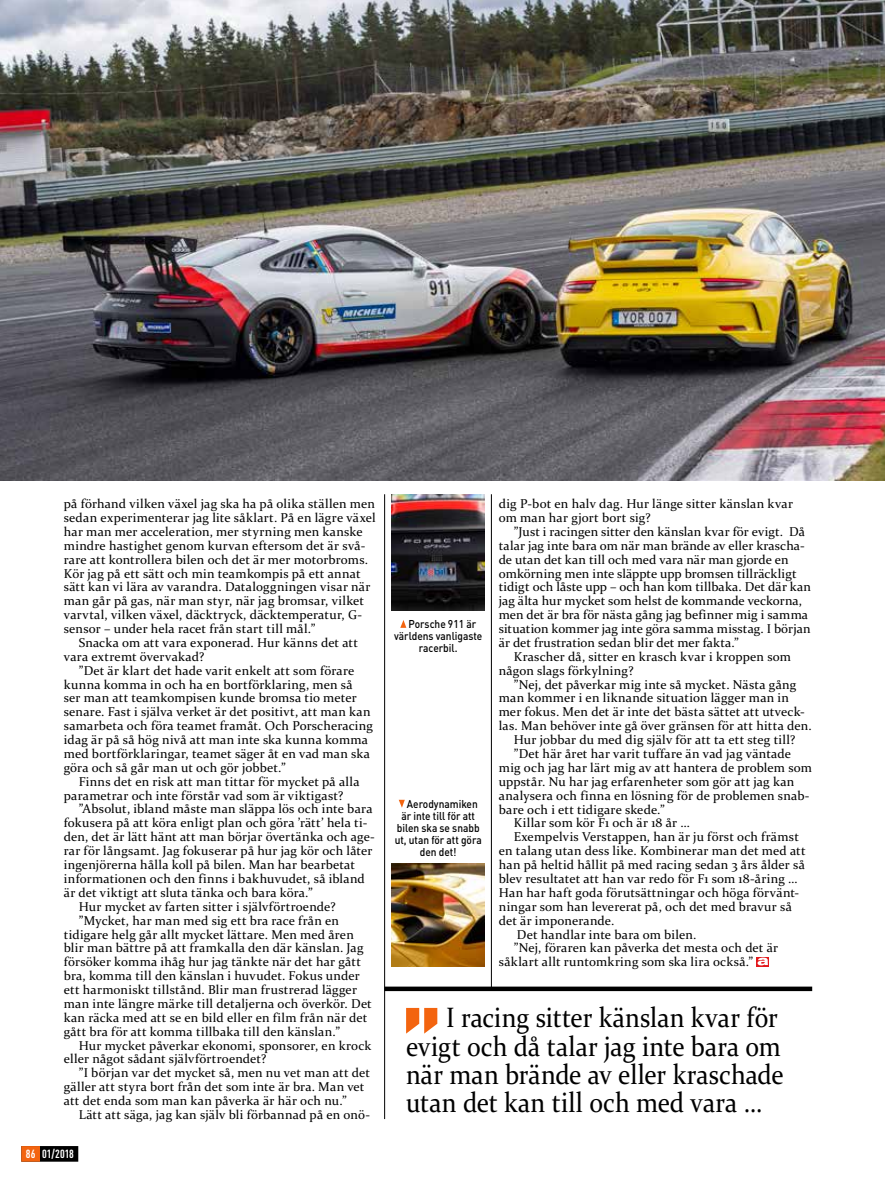
<style>
.page{position:relative;width:885px;height:1183px;background:#fff}
.page>*{position:absolute;margin:0;border:0;box-sizing:border-box;transform-origin:0 0}
.t1{font:28.2px/28.2px "Constantia";color:#000;scale:.9 1}
.t2{font:12.9px/13.8px "Constantia";letter-spacing:.015em;color:#000}
.t3{font:700 condensed 11.7px "DIN Pro";letter-spacing:.005em;color:#fff}
.t4{font:500 11.25px "DIN Pro";color:#000;scale:.9 1}
</style>
<div class="page">
<img style="left:0;top:0;width:884px;height:480px">
<svg style="left:756px;top:957px;width:12px;height:9px"></svg>
<svg style="left:757px;top:957px;width:11px;height:8px"></svg>
<img style="left:391px;top:863px;width:94px;height:103px">
<img style="left:391px;top:494px;width:94px;height:116px">
<hr style="left:384px;top:494px;width:1px;height:624px;background:#000">
<hr style="left:491px;top:494px;width:1px;height:494px;background:#000">
<svg style="left:400px;top:620px;width:6px;height:7px"></svg>
<svg style="left:398px;top:799px;width:7px;height:8px"></svg>
<div style="left:21px;top:1145px;width:57px;height:16px;background:#000"></div>
<div style="left:21px;top:1145px;width:19px;height:16px;background:#f3640f"></div>
<svg style="left:406px;top:1007px;width:31px;height:26px"></svg>
<svg style="left:384px;top:986px;width:428px;height:4px;background:#262626"></svg>
<p class="t2" style="left:64px;top:496px;width:313px">på förhand vilken växel jag ska ha på olika ställen men sedan experimenterar jag lite såklart. På en lägre växel har man mer acceleration, mer styrning men kanske mindre hastighet genom kurvan eftersom det är svå&shy;rare att kontrollera bilen och det är mer motorbroms.<br>Kör jag på ett sätt och min teamkompis på ett annat sätt kan vi lära av varandra. Dataloggningen visar när man går på gas, när man styr, när jag bromsar, vilket varvtal, vilken växel, däcktryck, däcktemperatur, G&shy;sensor – under hela racet från start till mål.”</p>
<p class="t2" style="left:64px;top:635px;width:296px;text-indent:15px">Snacka om att vara exponerad. Hur känns det att vara extremt övervakad?</p>
<p class="t2" style="left:64px;top:662px;width:311px;text-indent:15px">”Det är klart det hade varit enkelt att som förare kunna komma in och ha en bortförklaring, men så<br>ser man att teamkompisen kunde bromsa tio meter senare. Fast i själva verket är det positivt, att man kan samarbeta och föra teamet framåt. Och Porscheracing idag är på så hög nivå att man inte ska kunna komma med bortförklaringar, teamet säger åt en vad man ska göra och så går man ut och gör jobbet.”</p>
<p class="t2" style="left:64px;top:773px;width:297px;text-indent:15px">Finns det en risk att man tittar för mycket på alla parametrar och inte förstår vad som är viktigast?</p>
<p class="t2" style="left:79px;top:801px;width:295px">”Absolut, ibland måste man släppa lös och inte bara</p>
<p class="t2" style="left:64px;top:815px;width:305px">fokusera på att köra enligt plan och göra ’rätt’ hela ti-</p>
<p class="t2" style="left:64px;top:829px;width:312px">den, det är lätt hänt att man börjar övertänka och age-</p>
<p class="t2" style="left:64px;top:843px;width:310px">rar för långsamt. Jag fokuserar på hur jag kör och låter</p>
<p class="t2" style="left:64px;top:857px;width:293px">ingenjörerna hålla koll på bilen. Man har bearbetat</p>
<p class="t2" style="left:64px;top:870px;width:302px">informationen och den finns i bakhuvudet, så ibland</p>
<p class="t2" style="left:64px;top:884px;width:250px">är det viktigt att sluta tänka och bara köra.”</p>
<p class="t2" style="left:79px;top:898px;width:258px">Hur mycket av farten sitter i självförtroende?</p>
<p class="t2" style="left:79px;top:912px;width:262px">”Mycket, har man med sig ett bra race från en</p>
<p class="t2" style="left:64px;top:926px;width:291px">tidigare helg går allt mycket lättare. Men med åren</p>
<p class="t2" style="left:64px;top:940px;width:301px">blir man bättre på att framkalla den där känslan. Jag</p>
<p class="t2" style="left:64px;top:954px;width:298px">försöker komma ihåg hur jag tänkte när det har gått</p>
<p class="t2" style="left:64px;top:968px;width:297px">bra, komma till den känslan i huvudet. Fokus under</p>
<p class="t2" style="left:64px;top:981px;width:294px">ett harmoniskt tillstånd. Blir man frustrerad lägger</p>
<p class="t2" style="left:64px;top:995px;width:309px">man inte längre märke till detaljerna och överkör. Det</p>
<p class="t2" style="left:64px;top:1009px;width:305px">kan räcka med att se en bild eller en film från när det</p>
<p class="t2" style="left:64px;top:1023px;width:278px">gått bra för att komma tillbaka till den känslan.”</p>
<p class="t2" style="left:79px;top:1037px;width:294px">Hur mycket påverkar ekonomi, sponsorer, en krock</p>
<p class="t2" style="left:64px;top:1051px;width:204px">eller något sådant självförtroendet?</p>
<p class="t2" style="left:79px;top:1065px;width:293px">”I början var det mycket så, men nu vet man att det</p>
<p class="t2" style="left:64px;top:1078px;width:302px">gäller att styra bort från det som inte är bra. Man vet</p>
<p class="t2" style="left:64px;top:1092px;width:284px">att det enda som man kan påverka är här och nu.”</p>
<p class="t2" style="left:79px;top:1106px;width:293px">Lätt att säga, jag kan själv bli förbannad på en onö-</p>
<p class="t3" style="left:26px;top:1144px;width:50px">86 01/2018</p>
<p class="t4" style="left:408px;top:614px;width:77px">Porsche 911 är</p>
<p class="t4" style="left:394px;top:626px;width:99px">världens vanligaste</p>
<p class="t4" style="left:419px;top:638px;width:44px">racerbil.</p>
<p class="t4" style="left:407px;top:794px;width:80px">Aerodynamiken</p>
<p class="t4" style="left:401px;top:806px;width:83px">är inte till för att</p>
<p class="t4" style="left:397px;top:818px;width:94px">bilen ska se snabb</p>
<p class="t4" style="left:394px;top:830px;width:98px">ut, utan för att göra</p>
<p class="t4" style="left:420px;top:842px;width:42px">den det!</p>
<p class="t2" style="left:498px;top:496px;width:296px">dig P-bot en halv dag. Hur länge sitter känslan kvar om man har gjort bort sig?</p>
<p class="t2" style="left:513px;top:524px;width:293px">”Just i racingen sitter den känslan kvar för evigt. Då</p>
<p class="t2" style="left:498px;top:537px;width:307px">talar jag inte bara om när man brände av eller krascha-</p>
<p class="t2" style="left:498px;top:551px;width:291px">de utan det kan till och med vara när man gjorde en</p>
<p class="t2" style="left:498px;top:565px;width:299px">omkörning men inte släppte upp bromsen tillräckligt</p>
<p class="t2" style="left:498px;top:579px;width:314px">tidigt och låste upp – och han kom tillbaka. Det där kan</p>
<p class="t2" style="left:498px;top:593px;width:305px">jag älta hur mycket som helst de kommande veckorna,</p>
<p class="t2" style="left:498px;top:607px;width:311px">men det är bra för nästa gång jag befinner mig i samma</p>
<p class="t2" style="left:498px;top:621px;width:313px">situation kommer jag inte göra samma misstag. I början</p>
<p class="t2" style="left:498px;top:635px;width:242px">är det frustration sedan blir det mer fakta.”</p>
<p class="t2" style="left:513px;top:648px;width:279px">Krascher då, sitter en krasch kvar i kroppen som</p>
<p class="t2" style="left:498px;top:662px;width:136px">någon slags förkylning?</p>
<p class="t2" style="left:513px;top:676px;width:284px">”Nej, det påverkar mig inte så mycket. Nästa gång</p>
<p class="t2" style="left:498px;top:690px;width:292px">man kommer i en liknande situation lägger man in</p>
<p class="t2" style="left:498px;top:704px;width:307px">mer fokus. Men det är inte det bästa sättet att utveck-</p>
<p class="t2" style="left:498px;top:718px;width:314px">las. Man behöver inte gå över gränsen för att hitta den.</p>
<p class="t2" style="left:513px;top:732px;width:283px">Hur jobbar du med dig själv för att ta ett steg till?</p>
<p class="t2" style="left:513px;top:746px;width:279px">”Det här året har varit tuffare än vad jag väntade</p>
<p class="t2" style="left:498px;top:759px;width:315px">mig och jag har lärt mig av att hantera de problem som</p>
<p class="t2" style="left:498px;top:773px;width:297px">uppstår. Nu har jag erfarenheter som gör att jag kan</p>
<p class="t2" style="left:498px;top:787px;width:312px">analysera och finna en lösning för de problemen snab-</p>
<p class="t2" style="left:498px;top:801px;width:167px">bare och i ett tidigare skede.”</p>
<p class="t2" style="left:513px;top:815px;width:177px">Killar som kör F1 och är 18 år …</p>
<p class="t2" style="left:513px;top:829px;width:287px">Exempelvis Verstappen, han är ju först och främst</p>
<p class="t2" style="left:498px;top:843px;width:308px">en talang utan dess like. Kombinerar man det med att</p>
<p class="t2" style="left:498px;top:857px;width:307px">han på heltid hållit på med racing sedan 3 års ålder så</p>
<p class="t2" style="left:498px;top:870px;width:300px">blev resultatet att han var redo för F1 som 18-åring …</p>
<p class="t2" style="left:498px;top:884px;width:302px">Han har haft goda förutsättningar och höga förvänt-</p>
<p class="t2" style="left:498px;top:898px;width:294px">ningar som han levererat på, och det med bravur så</p>
<p class="t2" style="left:498px;top:912px;width:117px">det är imponerande.</p>
<p class="t2" style="left:517px;top:926px;width:181px">Det handlar inte bara om bilen.</p>
<p class="t2" style="left:513px;top:940px;width:266px">”Nej, föraren kan påverka det mesta och det är</p>
<p class="t2" style="left:498px;top:954px;width:256px">såklart allt runtomkring som ska lira också.”</p>
<h1 class="t1" style="left:406px;top:1002px;width:421px;text-indent:40px">I racing sitter känslan kvar för evigt och då talar jag inte bara om när man brände av eller kraschade utan det kan till och med vara …</h1>
</div>
